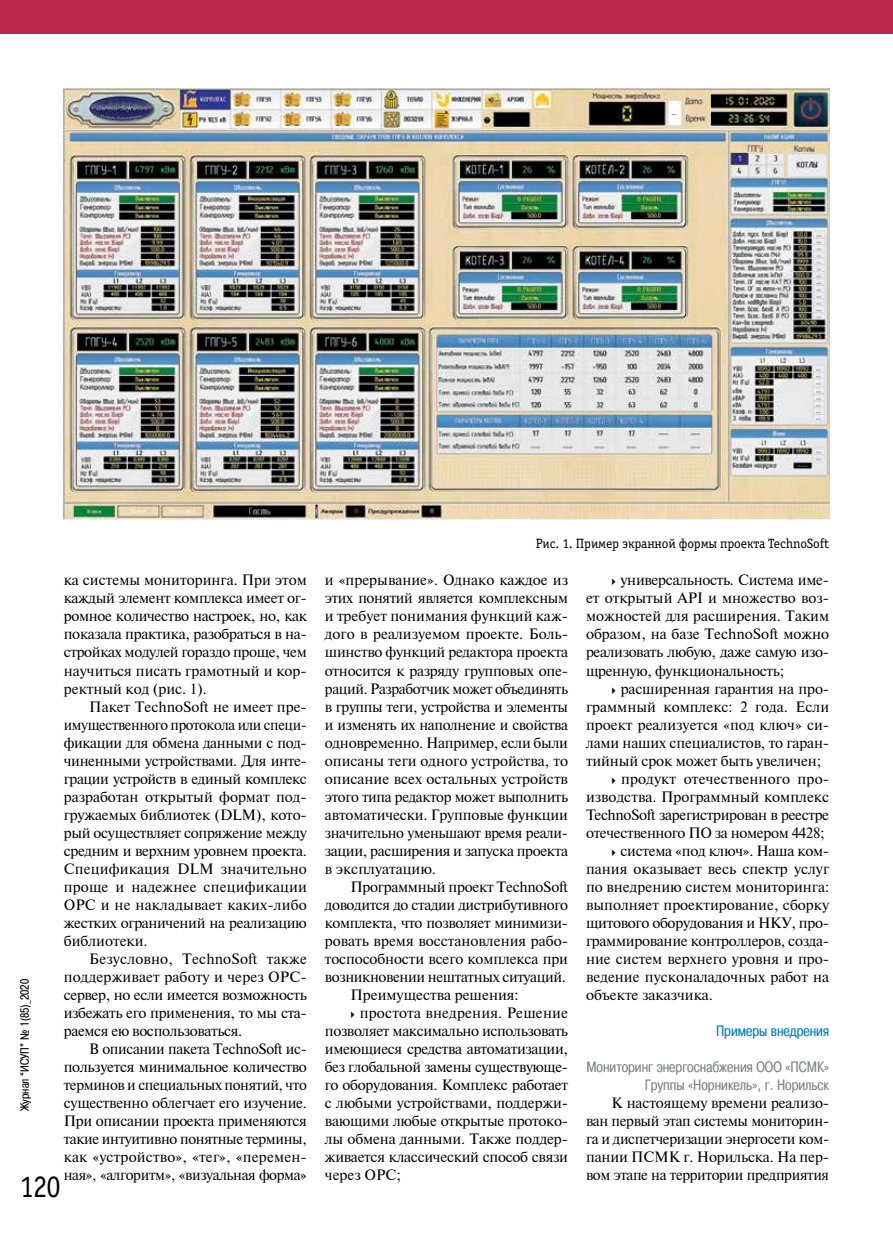
<style>
.page{position:relative;width:893px;height:1234px;background:#fff}
.page>*{position:absolute;margin:0;border:0;box-sizing:border-box;transform-origin:0 0}
.t1{font:31.5px "Officina Serif C";color:#000;scale:.9 1}
.t2{font:15px/18px "Newton";letter-spacing:-.02em;color:#000;text-align:justify}
.t3{font:15px "Newton";color:#000}
.t4{font:15px/18px "Pragmatica Cond C";color:#808285;text-align:right}
.t5{font:15px "Newton";letter-spacing:.01em;color:#000}
.t6{font:15px "Pragmatica Cond C";color:#007dc5}
.t7{font:13.5px "Officina Serif C";letter-spacing:-.01em;color:#000}
.t8{font:12px "Pragmatica Cond C";color:#000}
</style>
<div class="page">
<div style="left:0;top:0;width:893px;height:34px;background:#b7274c"></div>
<img style="left:64px;top:88px;width:765px;height:431px">
<p class="t2" style="left:64px;top:570px;width:245px">ка системы мониторинга. При этом каждый элемент комплекса имеет ог&shy;ромное количество настроек, но, как показала практика, разобраться в на&shy;стройках модулей гораздо проще, чем научиться писать грамотный и кор&shy;ректный код (рис. 1).</p>
<p class="t2" style="left:64px;top:696px;width:245px;text-indent:26px">Пакет TechnoSoft не имеет пре&shy;имущественного протокола или специ&shy;фикации для обмена данными с под&shy;чиненными устройствами. Для инте&shy;грации устройств в единый комплекс разработан открытый формат под&shy;гружаемых библиотек (DLM), кото&shy;рый осуществляет сопряжение между средним и верхним уровнем проекта.<br>Спецификация DLM значительно проще и надежнее спецификации OPC и не накладывает каких-либо жестких ограничений на реализацию библиотеки.</p>
<p class="t2" style="left:64px;top:948px;width:245px;text-indent:26px">Безусловно, TechnoSoft также поддерживает работу и через OPC&shy;сервер, но если имеется возможность избежать его применения, то мы ста&shy;раемся ею воспользоваться.</p>
<p class="t2" style="left:64px;top:1038px;width:245px;text-indent:26px">В описании пакета TechnoSoft ис&shy;пользуется минимальное количество терминов и специальных понятий, что существенно облегчает его изучение.<br>При описании проекта применяются такие интуитивно понятные термины, как «устройство», «тег», «перемен&shy;ная», «алгоритм», «визуальная форма»</p>
<p class="t8" style="left:18px;top:1110px;width:134px;rotate:-90deg">Журнал “ИСУП” № 1(85)_2020</p>
<h1 class="t1" style="left:20px;top:1168px;width:47px">120</h1>
<p class="t7" style="left:536px;top:536px;width:295px">Рис. 1. Пример экранной формы проекта TechnoSoft</p>
<p class="t2" style="left:325px;top:570px;width:245px">и «прерывание». Однако каждое из этих понятий является комплексным и требует понимания функций каж&shy;дого в реализуемом проекте. Боль&shy;шинство функций редактора проекта относится к разряду групповых опе&shy;раций. Разработчик может объединять в группы теги, устройства и элементы и изменять их наполнение и свойства одновременно. Например, если были описаны теги одного устройства, то описание всех остальных устройств этого типа редактор может выполнить автоматически. Групповые функции значительно уменьшают время реали&shy;зации, расширения и запуска проекта в эксплуатацию.</p>
<p class="t2" style="left:350px;top:876px;width:219px">Программный проект TechnoSoft</p>
<p class="t2" style="left:325px;top:894px;width:245px">доводится до стадии дистрибутивного</p>
<p class="t2" style="left:325px;top:912px;width:245px">комплекта, что позволяет минимизи-</p>
<p class="t3" style="left:325px;top:929px;width:245px">ровать время восстановления рабо-</p>
<p class="t2" style="left:325px;top:948px;width:245px">тоспособности всего комплекса при</p>
<p class="t2" style="left:325px;top:966px;width:243px">возникновении нештатных ситуаций.</p>
<p class="t3" style="left:350px;top:983px;width:170px">Преимущества решения:</p>
<p class="t5" style="left:360px;top:1001px;width:210px">простота внедрения. Решение</p>
<p class="t2" style="left:325px;top:1020px;width:245px">позволяет максимально использовать</p>
<p class="t2" style="left:325px;top:1038px;width:245px">имеющиеся средства автоматизации,</p>
<p class="t2" style="left:325px;top:1056px;width:245px">без глобальной замены существующе-</p>
<p class="t2" style="left:325px;top:1074px;width:245px">го оборудования. Комплекс работает</p>
<p class="t2" style="left:325px;top:1092px;width:245px">с любыми устройствами, поддержи-</p>
<p class="t2" style="left:325px;top:1110px;width:245px">вающими любые открытые протоко-</p>
<p class="t2" style="left:325px;top:1128px;width:245px">лы обмена данными. Также поддер-</p>
<p class="t2" style="left:325px;top:1146px;width:245px">живается классический способ связи</p>
<p class="t3" style="left:325px;top:1163px;width:78px">через OPC;</p>
<p class="t2" style="left:586px;top:570px;width:245px;text-indent:34px">универсальность. Система име&shy;ет открытый API и множество воз&shy;можностей для расширения. Таким образом, на базе TechnoSoft можно реализовать любую, даже самую изо&shy;щренную, функциональность;</p>
<p class="t2" style="left:621px;top:678px;width:210px">расширенная гарантия на про-</p>
<p class="t3" style="left:586px;top:695px;width:245px">граммный комплекс: 2 года. Если</p>
<p class="t3" style="left:586px;top:713px;width:245px">проект реализуется «под ключ» си-</p>
<p class="t2" style="left:586px;top:732px;width:245px">лами наших специалистов, то гаран-</p>
<p class="t2" style="left:586px;top:750px;width:237px">тийный срок может быть увеличен;</p>
<p class="t5" style="left:621px;top:767px;width:210px">продукт отечественного про-</p>
<p class="t3" style="left:586px;top:785px;width:245px">изводства. Программный комплекс</p>
<p class="t2" style="left:586px;top:804px;width:245px">TechnoSoft зарегистрирован в реестре</p>
<p class="t2" style="left:586px;top:822px;width:240px">отечественного ПО за номером 4428;</p>
<p class="t2" style="left:620px;top:840px;width:210px">система «под ключ». Наша ком-</p>
<p class="t3" style="left:586px;top:857px;width:245px">пания оказывает весь спектр услуг</p>
<p class="t3" style="left:586px;top:875px;width:245px">по внедрению систем мониторинга:</p>
<p class="t3" style="left:586px;top:893px;width:245px">выполняет проектирование, сборку</p>
<p class="t2" style="left:586px;top:912px;width:245px">щитового оборудования и НКУ, про-</p>
<p class="t2" style="left:586px;top:930px;width:245px">граммирование контроллеров, созда-</p>
<p class="t3" style="left:586px;top:947px;width:245px">ние систем верхнего уровня и про-</p>
<p class="t3" style="left:586px;top:965px;width:245px">ведение пусконаладочных работ на</p>
<p class="t3" style="left:586px;top:983px;width:129px">объекте заказчика.</p>
<p class="t6" style="left:716px;top:1021px;width:115px">Примеры внедрения</p>
<p class="t4" style="left:586px;top:1057px;width:244px">Мониторинг энергоснабжения ООО «ПСМК»<br>Группы «Норникель», г. Норильск</p>
<p class="t2" style="left:586px;top:1092px;width:245px;text-indent:26px">К настоящему времени реализо&shy;ван первый этап системы мониторин&shy;га и диспетчеризации энергосети ком&shy;пании ПСМК г. Норильска. На пер&shy;вом этапе на территории предприятия</p>
</div>
